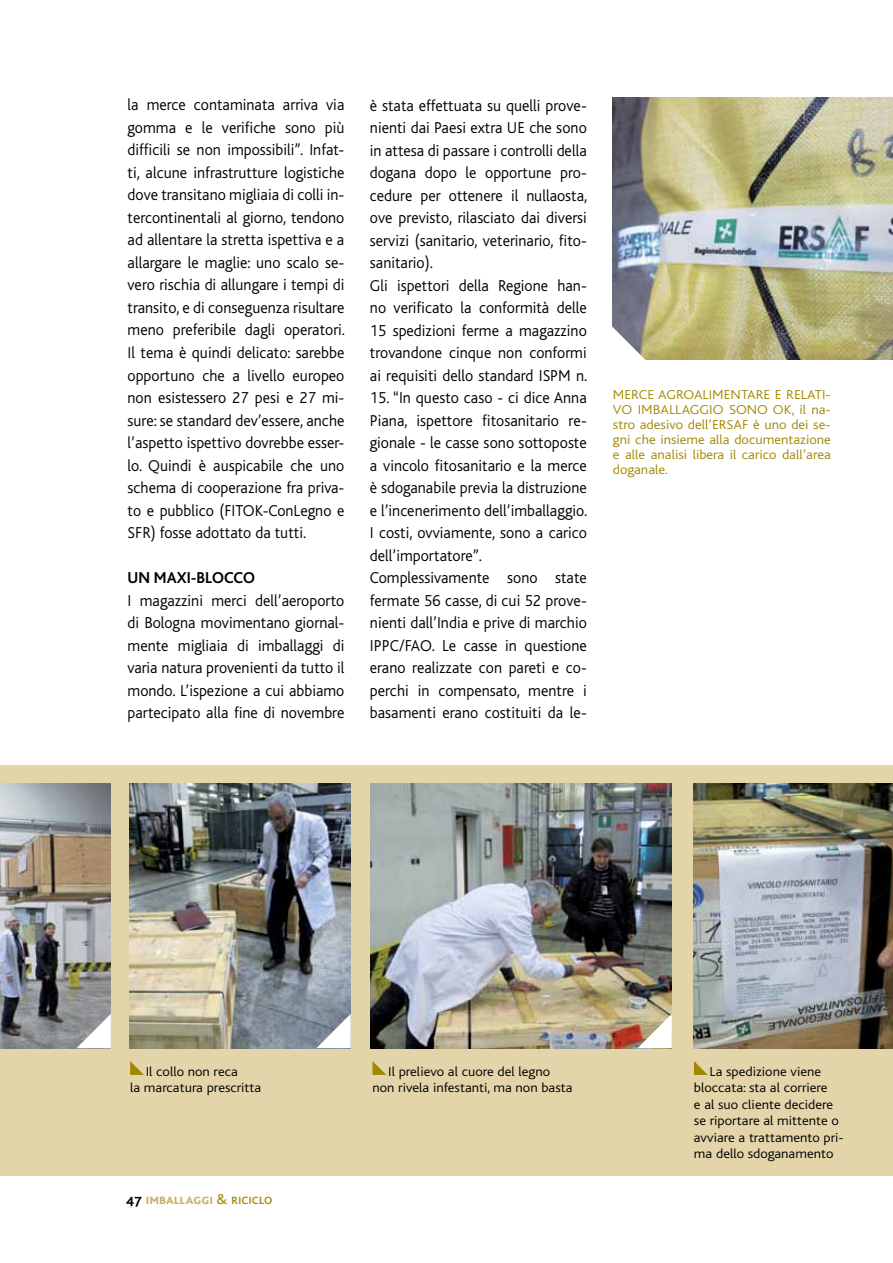
<style>
.page{position:relative;width:893px;height:1263px;background:#fff}
.page>*{position:absolute;margin:0;border:0;box-sizing:border-box;transform-origin:0 0}
.t1{font:300 16.5px/22.5px "Bliss";color:#000;text-align:justify}
.t2{font:700 16.5px "Bliss";color:#000}
.t3{font:700 15px "Bliss Caps";color:#c8b165}
.t4{font:300 13.5px/16.5px "Bliss";color:#000;text-align:center;scale:1.08 1}
.t5{font:300 13.5px/15px "Bliss";color:#a28800;text-align:justify;scale:1.08 1}
.s1{color:#000}
.s2{font-weight:400;color:#a28800}
</style>
<div class="page">
<div style="left:0;top:765px;width:893px;height:411px;background:#e3d4a9"></div>
<img style="left:0;top:783px;width:110px;height:265px">
<img style="left:370px;top:783px;width:302px;height:265px">
<img style="left:130px;top:783px;width:221px;height:265px">
<img style="left:693px;top:783px;width:200px;height:265px">
<svg style="left:316px;top:1014px;width:35px;height:34px"></svg>
<svg style="left:77px;top:1014px;width:34px;height:34px"></svg>
<svg style="left:637px;top:1014px;width:35px;height:34px"></svg>
<svg style="left:130px;top:1061px;width:14px;height:14px"></svg>
<svg style="left:372px;top:1061px;width:14px;height:14px"></svg>
<svg style="left:694px;top:1061px;width:14px;height:14px"></svg>
<img style="left:612px;top:98px;width:281px;height:261px">
<svg style="left:612px;top:326px;width:34px;height:34px"></svg>
<p class="t1" style="left:128px;top:94px;width:219px">la merce contaminata arriva via gomma e le verifiche sono più difficili se non impossibili”. Infat&shy;ti, alcune infrastrutture logistiche dove transitano migliaia di colli in&shy;tercontinentali al giorno, tendono ad allentare la stretta ispettiva e a allargare le maglie: uno scalo se&shy;vero rischia di allungare i tempi di transito, e di conseguenza risultare meno preferibile dagli operatori.<br>Il tema è quindi delicato: sarebbe opportuno che a livello europeo non esistessero 27 pesi e 27 mi&shy;sure: se standard dev’essere, anche l’aspetto ispettivo dovrebbe esser&shy;lo. Quindi è auspicabile che uno schema di cooperazione fra priva&shy;to e pubblico (FITOK-ConLegno e SFR) fosse adottato da tutti.</p>
<p class="t2" style="left:128px;top:569px;width:129px">UN MAXI-BLOCCO</p>
<p class="t1" style="left:128px;top:589px;width:218px">I magazzini merci dell’aeroporto di Bologna movimentano giornal&shy;mente migliaia di imballaggi di varia natura provenienti da tutto il mondo. L’ispezione a cui abbiamo partecipato alla fine di novembre</p>
<p class="t1" style="left:370px;top:94px;width:219px;text-align:left">è stata effettuata su quelli prove&shy;nienti dai Paesi extra UE che sono in attesa di passare i controlli della dogana dopo le opportune pro&shy;cedure per ottenere il nullaosta, ove previsto, rilasciato dai diversi servizi (sanitario, veterinario, fito&shy;sanitario).<br>Gli ispettori della Regione han&shy;no verificato la conformità delle<br>15 spedizioni ferme a magazzino trovandone cinque non conformi ai requisiti dello standard ISPM n.</p>
<p class="t1" style="left:370px;top:387px;width:219px;text-align:left">15. “In questo caso - ci dice Anna Piana, ispettore fitosanitario re&shy;gionale - le casse sono sottoposte a vincolo fitosanitario e la merce è sdoganabile previa la distruzione e l’incenerimento dell’imballaggio.<br>I costi, ovviamente, sono a carico dell’importatore”.<br>Complessivamente sono state fermate 56 casse, di cui 52 prove&shy;nienti dall’India e prive di marchio IPPC/FAO. Le casse in questione erano realizzate con pareti e co&shy;perchi in compensato, mentre i basamenti erano costituiti da le-</p>
<p class="t5" style="left:613px;top:388px;width:203px">MERCE AGROALIMENTARE E RELATI-VO IMBALLAGGIO SONO OK, il na&shy;stro adesivo dell’ERSAF è uno dei se&shy;gni che insieme alla documentazione e alle analisi libera il carico dall’area doganale.</p>
<p class="t4" style="left:130px;top:1063px;width:123px">Il collo non reca<br>la marcatura prescritta</p>
<p class="t4" style="left:372px;top:1063px;width:187px">Il prelievo al cuore del legno<br>non rivela infestanti, ma non basta</p>
<p class="t4" style="left:694px;top:1063px;width:140px;text-align:left;text-indent:16px">La spedizione viene bloccata: sta al corriere<br>e al suo cliente decidere se riportare al mittente o avviare a trattamento pri&shy;ma dello sdoganamento</p>
<p class="t3" style="left:126px;top:1191px;width:148px"><span class="s1">47</span> imballaggi <span class="s2">&amp; riciclo</span></p>
</div>
